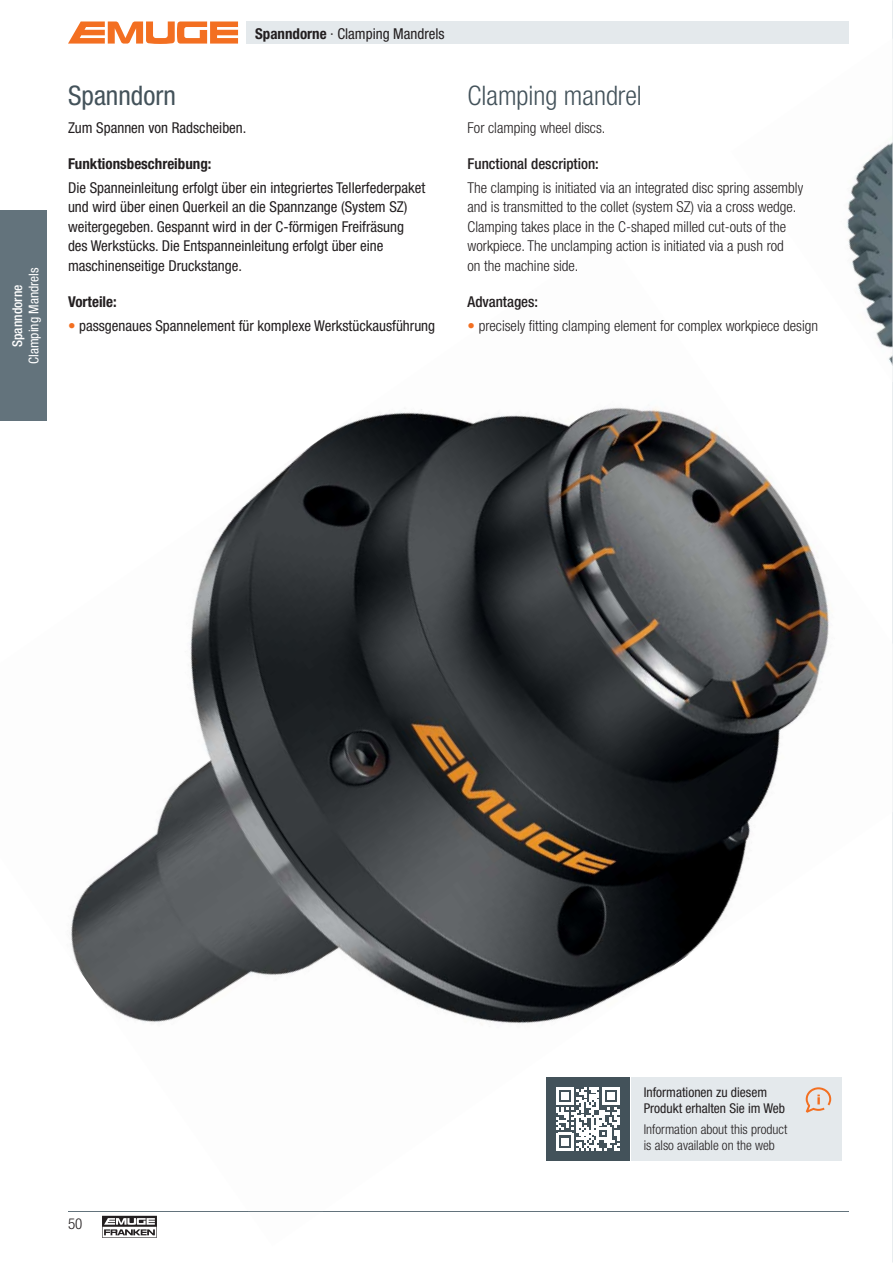
<style>
.page{position:relative;width:893px;height:1263px;background:#fff}
.page>*{position:absolute;margin:0;border:0;box-sizing:border-box;transform-origin:0 0}
.t1{font:300 condensed 27px "Helvetica Neue LT Pro";color:#43525a}
.t2{font:condensed 27px "Helvetica Neue LT Pro";color:#43525a}
.t3{font:condensed 15px/19.5px "Helvetica Neue LT Pro";color:#231f20}
.t4{font:300 condensed 15px/19.5px "Helvetica Neue LT Pro";color:#231f20}
.t5{font:500 condensed 15px "Helvetica Neue LT Pro";color:#231f20}
.t6{font:700 condensed 15px "Helvetica Neue LT Pro";color:#231f20}
.t7{font:300 condensed 13.5px/16.2px "Helvetica Neue LT Pro";color:#231f20}
.t8{font:condensed 13.5px/16.2px "Helvetica Neue LT Pro";color:#231f20}
.t9{font:condensed 13.5px "Helvetica Neue LT Pro";color:#fff}
.t10{font:500 condensed 13.5px "Helvetica Neue LT Pro";color:#fff}
.s1{font-weight:700}
.s2{font-weight:300;color:#f36f21}
.s3{color:#f36f21}
</style>
<div class="page">
<svg style="left:68px;top:21px;width:170px;height:23px"></svg>
<img style="left:68px;top:383px;width:825px;height:863px">
<img style="left:248px;top:1211px;width:75px;height:1px">
<div style="left:546px;top:1077px;width:84px;height:84px;background:#43525a"></div>
<svg style="left:556px;top:1087px;width:63px;height:63px"></svg>
<div style="left:631px;top:1077px;width:211px;height:84px;background:#e4e9ec"></div>
<svg style="left:806px;top:1087px;width:25px;height:26px"></svg>
<img style="left:846px;top:38px;width:47px;height:345px">
<div style="left:0;top:211px;width:47px;height:210px;background:#63737c"></div>
<div style="left:247px;top:21px;width:602px;height:23px;background:#e4e9ec"></div>
<p class="t9" style="left:29px;top:364px;width:98px;rotate:-90deg">Clamping Mandrels</p>
<p class="t10" style="left:13px;top:347px;width:64px;rotate:-90deg">Spanndorne</p>
<p class="t3" style="left:255px;top:25px;width:191px"><span class="s1">Spanndorne</span> · Clamping Mandrels</p>
<h1 class="t2" style="left:68px;top:85px;width:109px">Spanndorn</h1>
<p class="t3" style="left:68px;top:119px;width:180px">Zum Spannen von Radscheiben.</p>
<p class="t6" style="left:68px;top:158px;width:145px">Funktionsbeschreibung:</p>
<p class="t3" style="left:68px;top:179px;width:359px">Die Spanneinleitung erfolgt über ein integriertes Tellerfederpaket und wird über einen Querkeil an die Spannzange (System SZ) weitergegeben. Gespannt wird in der C-förmigen Freifräsung des Werkstücks. Die Entspanneinleitung erfolgt über eine maschinenseitige Druckstange.</p>
<p class="t6" style="left:68px;top:296px;width:50px">Vorteile:</p>
<p class="t3" style="left:68px;top:317px;width:369px"><span class="s2">•</span> passgenaues Spannelement für komplexe Werkstückausführung</p>
<h1 class="t1" style="left:468px;top:85px;width:176px">Clamping mandrel</h1>
<p class="t4" style="left:468px;top:119px;width:139px">For clamping wheel discs.</p>
<p class="t5" style="left:468px;top:158px;width:133px">Functional description:</p>
<p class="t4" style="left:468px;top:179px;width:337px">The clamping is initiated via an integrated disc spring assembly and is transmitted to the collet (system SZ) via a cross wedge.<br>Clamping takes place in the C-shaped milled cut-outs of the workpiece. The unclamping action is initiated via a push rod<br>on the machine side.</p>
<p class="t5" style="left:468px;top:296px;width:72px">Advantages:</p>
<p class="t4" style="left:468px;top:317px;width:352px"><span class="s3">•</span> precisely fitting clamping element for complex workpiece design</p>
<p class="t4" style="left:68px;top:1215px;width:16px">50</p>
<p class="t8" style="left:644px;top:1085px;width:143px">Informationen zu diesem<br>Produkt erhalten Sie im Web</p>
<p class="t7" style="left:644px;top:1122px;width:145px">Information about this product is also available on the web</p>
</div>
